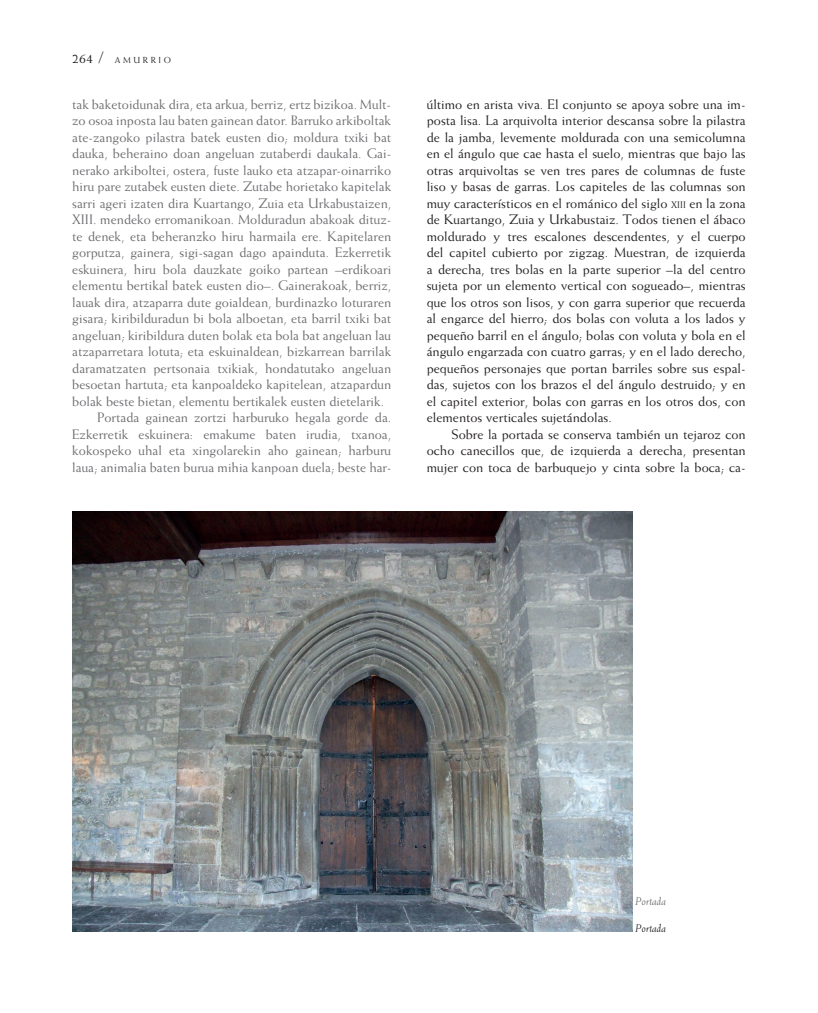
<style>
.page{position:relative;width:818px;height:1013px;background:#fff}
.page>*{position:absolute;margin:0;border:0;box-sizing:border-box;transform-origin:0 0}
.t1{font:13.75px "Weiss Std";color:#6c6d70}
.t2{font:13.75px/16.5px "Weiss Std";color:#231f20;text-align:justify}
.t3{font:italic 11.25px "Weiss Std";color:#6c6d70}
.t4{font:italic 11.25px "Weiss Std";color:#231f20}
.t5{font:8.75px "Weiss Std";color:#231f20}
.s1{font-size:13.75px}
.s2{font-size:16.25px}
.s3{font-size:9.62px}
</style>
<div class="page">
<img style="left:72px;top:512px;width:560px;height:419px">
<p class="t5" style="left:72px;top:55px;width:52px"><span class="s1">264</span> <span class="s2">/</span> amurrio</p>
<p class="t1" style="left:72px;top:96px;width:320px">tak baketoidunak dira, eta arkua, berriz, ertz bizikoa. Mult-</p>
<p class="t1" style="left:72px;top:112px;width:320px">zo osoa inposta lau baten gainean dator. Barruko arkiboltak</p>
<p class="t1" style="left:72px;top:129px;width:320px">ate-zangoko pilastra batek eusten dio; moldura txiki bat</p>
<p class="t1" style="left:72px;top:145px;width:320px">dauka, beheraino doan angeluan zutaberdi daukala. Gai-</p>
<p class="t1" style="left:72px;top:162px;width:320px">nerako arkiboltei, ostera, fuste lauko eta atzapar-oinarriko</p>
<p class="t1" style="left:72px;top:178px;width:320px">hiru pare zutabek eusten diete. Zutabe horietako kapitelak</p>
<p class="t1" style="left:72px;top:195px;width:320px">sarri ageri izaten dira Kuartango, Zuia eta Urkabustaizen,</p>
<p class="t1" style="left:72px;top:211px;width:320px">XIII. mendeko erromanikoan. Molduradun abakoak dituz-</p>
<p class="t1" style="left:72px;top:228px;width:320px">te denek, eta beheranzko hiru harmaila ere. Kapitelaren</p>
<p class="t1" style="left:72px;top:244px;width:320px">gorputza, gainera, sigi-sagan dago apainduta. Ezkerretik</p>
<p class="t1" style="left:72px;top:261px;width:320px">eskuinera, hiru bola dauzkate goiko partean –erdikoari</p>
<p class="t1" style="left:72px;top:277px;width:320px">elementu bertikal batek eusten dio–. Gainerakoak, berriz,</p>
<p class="t1" style="left:72px;top:294px;width:320px">lauak dira, atzaparra dute goialdean, burdinazko loturaren</p>
<p class="t1" style="left:72px;top:310px;width:320px">gisara; kiribilduradun bi bola alboetan, eta barril txiki bat</p>
<p class="t1" style="left:72px;top:327px;width:320px">angeluan; kiribildura duten bolak eta bola bat angeluan lau</p>
<p class="t1" style="left:72px;top:343px;width:320px">atzaparretara lotuta; eta eskuinaldean, bizkarrean barrilak</p>
<p class="t1" style="left:72px;top:360px;width:320px">daramatzaten pertsonaia txikiak, hondatutako angeluan</p>
<p class="t1" style="left:72px;top:376px;width:320px">besoetan hartuta; eta kanpoaldeko kapitelean, atzapardun</p>
<p class="t1" style="left:72px;top:393px;width:313px">bolak beste bietan, elementu bertikalek eusten dietelarik.</p>
<p class="t1" style="left:97px;top:409px;width:296px">Portada gainean zortzi harburuko hegala gorde da.</p>
<p class="t1" style="left:72px;top:426px;width:320px">Ezkerretik eskuinera: emakume baten irudia, txanoa,</p>
<p class="t1" style="left:72px;top:442px;width:320px">kokospeko uhal eta xingolarekin aho gainean; harburu</p>
<p class="t1" style="left:72px;top:459px;width:320px">laua; animalia baten burua mihia kanpoan duela; beste har-</p>
<p class="t2" style="left:427px;top:96px;width:320px">último en arista viva. El conjunto se apoya sobre una im&shy;posta lisa. La arquivolta interior descansa sobre la pilastra de la jamba, levemente moldurada con una semicolumna en el ángulo que cae hasta el suelo, mientras que bajo las otras arquivoltas se ven tres pares de columnas de fuste liso y basas de garras. Los capiteles de las columnas son muy característicos en el románico del siglo <span class="s3">xiii</span> en la zona de Kuartango, Zuia y Urkabustaiz. Todos tienen el ábaco moldurado y tres escalones descendentes, y el cuerpo del capitel cubierto por zigzag. Muestran, de izquierda a derecha, tres bolas en la parte superior –la del centro sujeta por un elemento vertical con sogueado–, mientras que los otros son lisos, y con garra superior que recuerda al engarce del hierro; dos bolas con voluta a los lados y pequeño barril en el ángulo; bolas con voluta y bola en el ángulo engarzada con cuatro garras; y en el lado derecho, pequeños personajes que portan barriles sobre sus espal&shy;das, sujetos con los brazos el del ángulo destruido; y en el capitel exterior, bolas con garras en los otros dos, con elementos verticales sujetándolas.</p>
<p class="t2" style="left:427px;top:426px;width:320px;text-indent:25px">Sobre la portada se conserva también un tejaroz con ocho canecillos que, de izquierda a derecha, presentan mujer con toca de barbuquejo y cinta sobre la boca; ca-</p>
<p class="t3" style="left:635px;top:894px;width:32px">Portada</p>
<p class="t4" style="left:635px;top:921px;width:32px">Portada</p>
</div>
